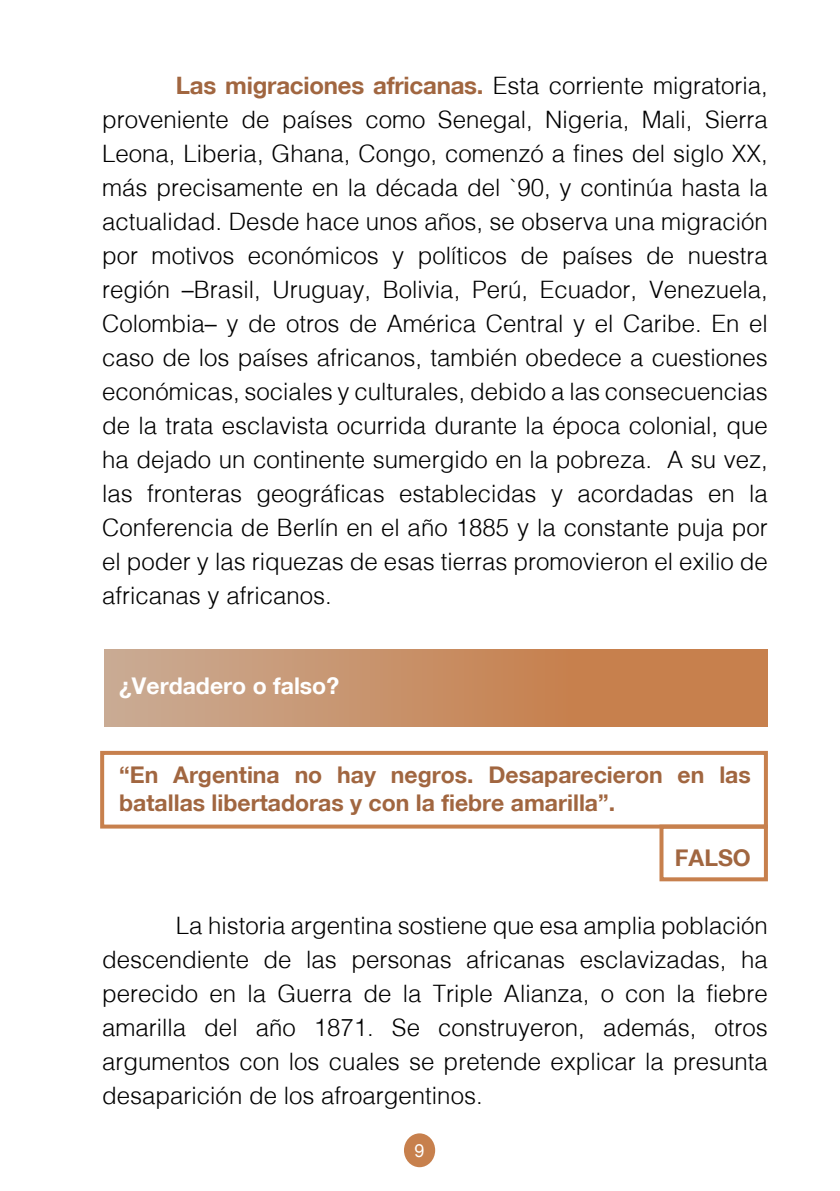
<style>
.page{position:relative;width:840px;height:1191px;background:#fff}
.page>*{position:absolute;margin:0;border:0;box-sizing:border-box;transform-origin:0 0}
.t1{font:300 24px/34px "Helvetica";color:#000;text-align:justify}
.RECUADRO_LILA{font:700 23px/27.6px "Helvetica Neue";color:#a16640}
.t2{font:700 23px "Helvetica Neue";color:#fff}
.t3{font:18px "Helvetica";color:#fff}
.s1{font-family:"Helvetica Neue";font-weight:700;color:#a16640}
</style>
<div class="page">
<div style="left:104px;top:649px;width:663px;height:77px;background:linear-gradient(to right,#c9a890,#c6773e)"></div>
<div style="left:100px;top:751px;width:667px;height:77px;border:4px solid #c7804d"></div>
<div style="left:659px;top:824px;width:108px;height:57px;border:4px solid #c7804d"></div>
<div style="left:404px;top:1133px;width:31px;height:34px;background:#c7804d;border-radius:50%"></div>
<p class="t1" style="left:102px;top:68px;width:667px;text-indent:74px"><span class="s1">Las migraciones africanas.</span> Esta corriente migratoria, proveniente de países como Senegal, Nigeria, Mali, Sierra Leona, Liberia, Ghana, Congo, comenzó a fines del siglo XX, más precisamente en la década del `90, y continúa hasta la actualidad. Desde hace unos años, se observa una migración por motivos económicos y políticos de países de nuestra región –Brasil, Uruguay, Bolivia, Perú, Ecuador, Venezuela, Colombia– y de otros de América Central y el Caribe. En el caso de los países africanos, también obedece a cuestiones económicas, sociales y culturales, debido a las consecuencias de la trata esclavista ocurrida durante la época colonial, que ha dejado un continente sumergido en la pobreza. A su vez, las fronteras geográficas establecidas y acordadas en la Conferencia de Berlín en el año 1885 y la constante puja por el poder y las riquezas de esas tierras promovieron el exilio de africanas y africanos.</p>
<p class="t2" style="left:119px;top:671px;width:221px">¿Verdadero o falso?</p>
<p class="RECUADRO_LILA" style="left:119px;top:760px;width:632px">“En Argentina no hay negros. Desaparecieron en las batallas libertadoras y con la fiebre amarilla”.</p>
<p class="RECUADRO_LILA" style="left:674px;top:843px;width:77px">FALSO</p>
<p class="t1" style="left:102px;top:908px;width:667px;text-indent:74px">La historia argentina sostiene que esa amplia población descendiente de las personas africanas esclavizadas, ha perecido en la Guerra de la Triple Alianza, o con la fiebre amarilla del año 1871. Se construyeron, además, otros argumentos con los cuales se pretende explicar la presunta desaparición de los afroargentinos.</p>
<p class="t3" style="left:414px;top:1139px;width:12px">9</p>
</div>
